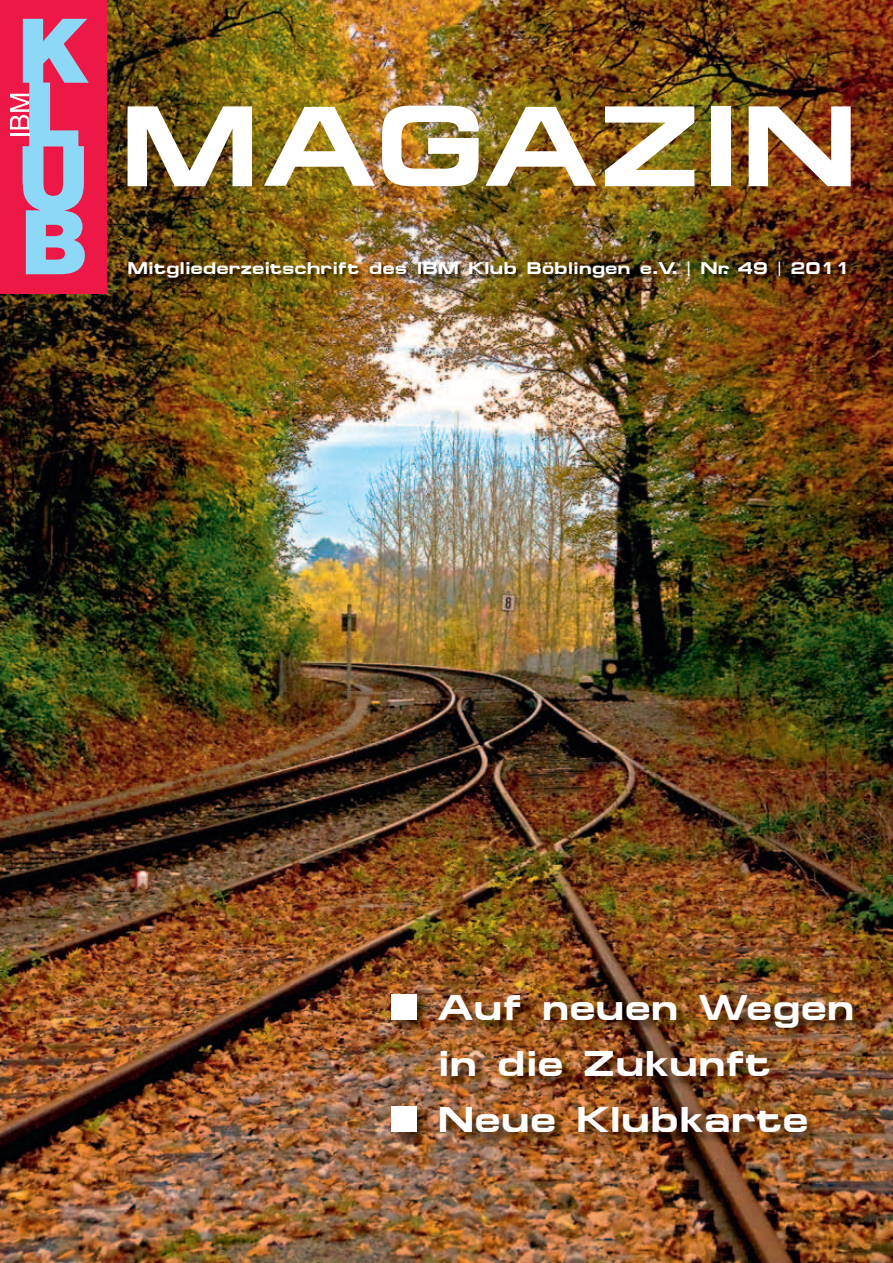
<style>
.page{position:relative;width:893px;height:1263px;background:#fff}
.page>*{position:absolute;margin:0;border:0;box-sizing:border-box;transform-origin:0 0}
.t1{font:114px "Mic Bol";letter-spacing:.02em;color:#fff}
.t2{font:35.7px/55.9px "Mic Bol";letter-spacing:.03em;color:#fff}
.t3{font:16.8px "Mic Bol";letter-spacing:.03em;color:#fff}
</style>
<div class="page">
<img style="left:0;top:0;width:893px;height:1263px">
<div style="left:0;top:0;width:106px;height:293px;background:#ed1845"></div>
<svg style="left:10px;top:19px;width:79px;height:255px"></svg>
<img style="left:129px;top:263px;width:721px;height:20px">
<img style="left:391px;top:994px;width:474px;height:151px">
<div style="left:392px;top:995px;width:25px;height:25px;background:#fff"></div>
<div style="left:392px;top:1107px;width:25px;height:25px;background:#fff"></div>
<h1 class="t1" style="left:120px;top:81px;width:739px">MAGAZIN</h1>
<p class="t3" style="left:128px;top:259px;width:724px">Mitgliederzeitschrift des IBM Klub Böblingen e.V. | Nr. 49 | 2011</p>
<h2 class="t2" style="left:438px;top:979px;width:417px">Auf neuen Wegen in die Zukunft<br>Neue Klubkarte</h2>
</div>
